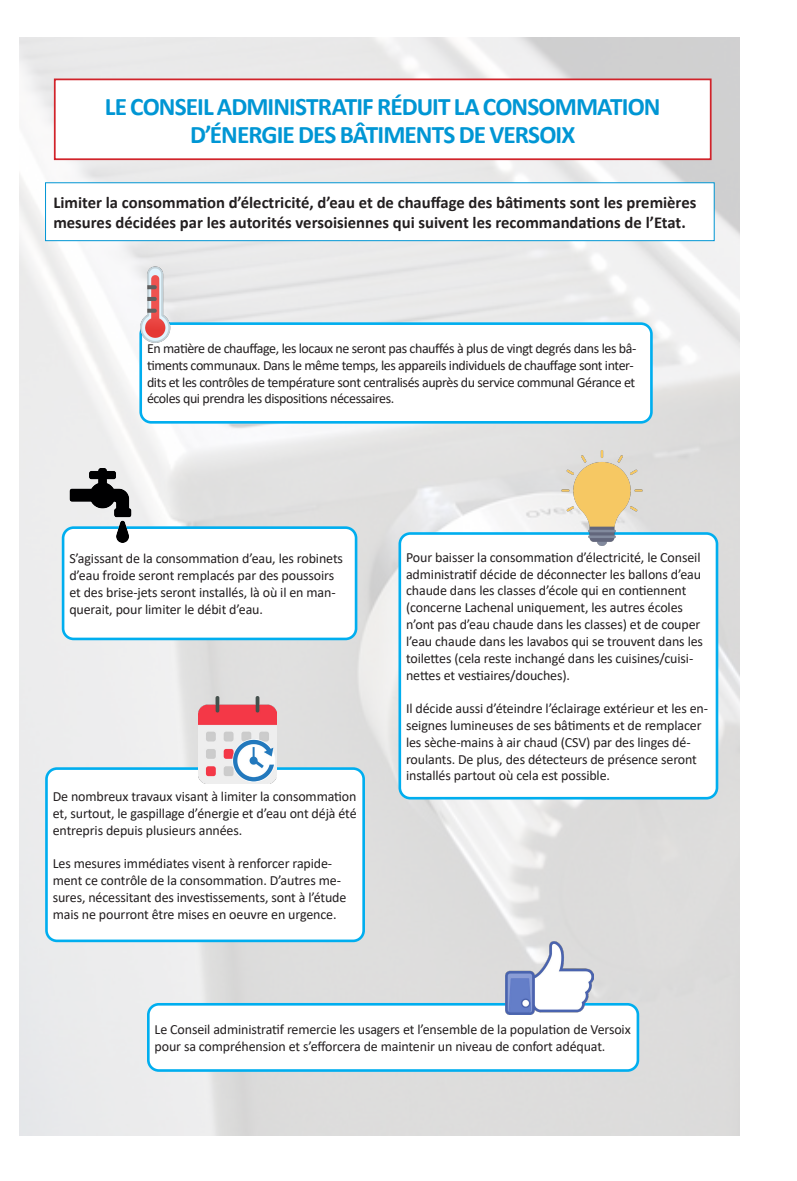
<style>
.page{position:relative;width:797px;height:1181px;background:#fff}
.page>*{position:absolute;margin:0;border:0;box-sizing:border-box;transform-origin:0 0}
.t1{font:700 25.29px/27.9px "Calibri";letter-spacing:-.035em;color:#0096d4;text-align:center}
.t2{font:700 16.62px/19.9px "Calibri";color:#231f20}
.t3{font:14px/16.8px "Calibri";letter-spacing:-.01em;color:#231f20}
.t4{font:14px/16.8px "Calibri";letter-spacing:-.03em;color:#231f20}
</style>
<div class="page">
<img style="left:20px;top:37px;width:719px;height:1098px">
<div style="left:55px;top:79px;width:655px;height:80px;background:#fff"></div>
<div style="left:54px;top:78px;width:657px;height:82px;border:2px solid #d1232a"></div>
<div style="left:45px;top:183px;width:668px;height:58px;background:#fff"></div>
<div style="left:45px;top:182px;width:669px;height:59px;border:1px solid #0096d4"></div>
<div style="left:141px;top:324px;width:510px;height:98px;background:#fff;border-radius:10px"></div>
<div style="left:139px;top:322px;width:513px;height:102px;border:3px solid #00aeef;border-radius:10px"></div>
<div style="left:63px;top:527px;width:293px;height:112px;background:#fff;border-radius:10px"></div>
<div style="left:62px;top:526px;width:295px;height:114px;border:3px solid #00aeef;border-radius:10px"></div>
<div style="left:399px;top:533px;width:317px;height:265px;background:#fff;border-radius:10px"></div>
<div style="left:398px;top:532px;width:320px;height:267px;border:3px solid #00aeef;border-radius:10px"></div>
<div style="left:46px;top:768px;width:317px;height:173px;background:#fff;border-radius:10px"></div>
<div style="left:45px;top:767px;width:320px;height:175px;border:3px solid #00aeef;border-radius:10px"></div>
<div style="left:148px;top:1004px;width:489px;height:66px;background:#fff;border-radius:11px"></div>
<div style="left:147px;top:1003px;width:492px;height:68px;border:3px solid #00aeef;border-radius:11px"></div>
<img style="left:554px;top:451px;width:95px;height:95px">
<img style="left:63px;top:469px;width:74px;height:74px">
<img style="left:198px;top:696px;width:79px;height:87px">
<img style="left:505px;top:941px;width:88px;height:73px">
<img style="left:116px;top:265px;width:79px;height:80px">
<p class="t1" style="left:105px;top:92px;width:557px">LE CONSEIL ADMINISTRATIF RÉDUIT LA CONSOMMATION<br>D’ÉNERGIE DES BÂTIMENTS DE VERSOIX</p>
<p class="t2" style="left:53px;top:192px;width:644px">Limiter la consommation d’électricité, d’eau et de chauffage des bâtiments sont les premières mesures décidées par les autorités versoisiennes qui suivent les recommandations de l’Etat.</p>
<p class="t4" style="left:147px;top:340px;width:490px">En matière de chauffage, les locaux ne seront pas chauffés à plus de vingt degrés dans les bâ&shy;timents communaux. Dans le même temps, les appareils individuels de chauffage sont inter&shy;dits et les contrôles de température sont centralisés auprès du service communal Gérance et écoles qui prendra les dispositions nécessaires.</p>
<p class="t3" style="left:69px;top:550px;width:275px">S’agissant de la consommation d’eau, les robinets d’eau froide seront remplacés par des poussoirs et des brise-jets seront installés, là où il en man&shy;querait, pour limiter le débit d’eau.</p>
<p class="t3" style="left:406px;top:548px;width:298px">Pour baisser la consommation d’électricité, le Conseil administratif décide de déconnecter les ballons d’eau chaude dans les classes d’école qui en contiennent (concerne Lachenal uniquement, les autres écoles n’ont pas d’eau chaude dans les classes) et de couper l’eau chaude dans les lavabos qui se trouvent dans les toilettes (cela reste inchangé dans les cuisines/cuisi&shy;nettes et vestiaires/douches).</p>
<p class="t3" style="left:406px;top:700px;width:303px">Il décide aussi d’éteindre l’éclairage extérieur et les en&shy;seignes lumineuses de ses bâtiments et de remplacer les sèche-mains à air chaud (CSV) par des linges dé&shy;roulants. De plus, des détecteurs de présence seront installés partout où cela est possible.</p>
<p class="t3" style="left:53px;top:788px;width:305px;text-align:justify">De nombreux travaux visant à limiter la consommation et, surtout, le gaspillage d’énergie et d’eau ont déjà été entrepris depuis plusieurs années.</p>
<p class="t3" style="left:53px;top:855px;width:295px">Les mesures immédiates visent à renforcer rapide&shy;ment ce contrôle de la consommation. D’autres me&shy;sures, nécessitant des investissements, sont à l’étude mais ne pourront être mises en oeuvre en urgence.</p>
<p class="t3" style="left:154px;top:1021px;width:477px">Le Conseil administratif remercie les usagers et l’ensemble de la population de Versoix pour sa compréhension et s’efforcera de maintenir un niveau de confort adéquat.</p>
</div>
